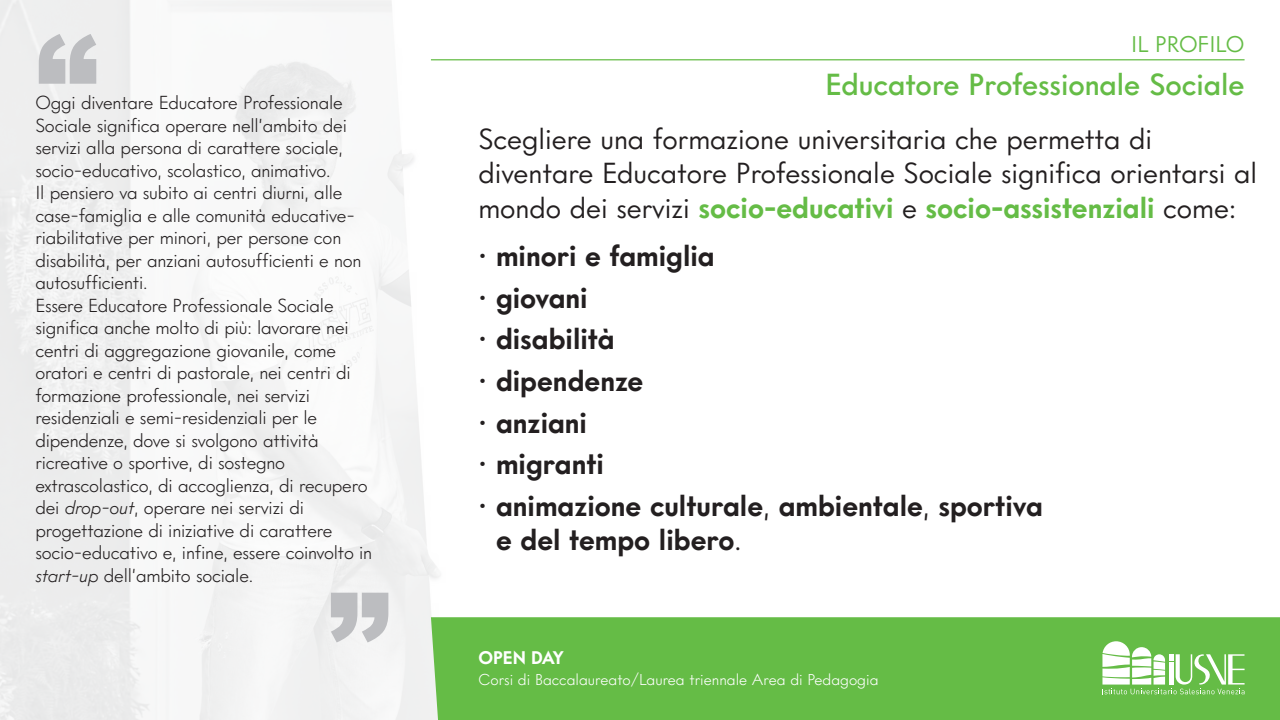
<style>
.page{position:relative;width:1280px;height:720px;background:#fff}
.page>*{position:absolute;margin:0;border:0;box-sizing:border-box;transform-origin:0 0}
.t1{font:900 125px "Arial";color:#bcbdc0}
.t2{font:500 30px "Intervogue";color:#65bc46}
.TXT{font:28.75px/34.5px "Intervogue";color:#231f20}
.t3{font:700 28.75px/34.5px "Intervogue";color:#231f20}
.t4{font:22.5px "Intervogue";color:#65bc46}
.TXT_DOCENTI{font:300 18.75px/22.5px "Intervogue";letter-spacing:-.01em;color:#231f20}
.t5{font:700 17.88px "Intervogue";color:#fff}
.t6{font:300 15.62px "Intervogue";color:#fff}
.s1{font-family:"Intervogue Light Oblq";font-weight:400}
.s2{font-weight:700;color:#65bc46}
.s3{font-weight:400}
</style>
<div class="page">
<div style="left:431px;top:617px;width:849px;height:103px;background:#65bc46"></div>
<svg style="left:1102px;top:641px;width:143px;height:53px"></svg>
<hr style="left:431px;top:59px;width:814px;height:1px;background:#65bc46">
<h1 class="t1" style="left:35px;top:-10px;width:64px">“</h1>
<p class="TXT_DOCENTI" style="left:35px;top:91px;width:313px">Oggi diventare Educatore Professionale Sociale significa operare nell’ambito dei servizi alla persona di carattere sociale, socio-educativo, scolastico, animativo.</p>
<p class="TXT_DOCENTI" style="left:35px;top:181px;width:328px">Il pensiero va subito ai centri diurni, alle case-famiglia e alle comunità educative&shy;riabilitative per minori, per persone con disabilità, per anziani autosufficienti e non autosufficienti.</p>
<p class="TXT_DOCENTI" style="left:35px;top:294px;width:338px">Essere Educatore Professionale Sociale significa anche molto di più: lavorare nei centri di aggregazione giovanile, come oratori e centri di pastorale, nei centri di formazione professionale, nei servizi residenziali e semi-residenziali per le dipendenze, dove si svolgono attività ricreative o sportive, di sostegno extrascolastico, di accoglienza, di recupero dei <span class="s1">drop-out</span>, operare nei servizi di progettazione di iniziative di carattere socio-educativo e, infine, essere coinvolto in <span class="s1">start-up</span> dell’ambito sociale.</p>
<h1 class="t1" style="left:328px;top:548px;width:64px">”</h1>
<p class="t4" style="left:1131px;top:30px;width:115px">IL PROFILO</p>
<p class="t2" style="left:825px;top:66px;width:421px">Educatore Professionale Sociale</p>
<p class="TXT" style="left:478px;top:121px;width:780px">Scegliere una formazione universitaria che permetta di diventare Educatore Professionale Sociale significa orientarsi al mondo dei servizi <span class="s2">socio-educativi</span> e <span class="s2">socio-assistenziali</span> come:</p>
<p class="t3" style="left:478px;top:238px;width:238px"><span class="s3">•</span> minori e famiglia</p>
<p class="t3" style="left:478px;top:280px;width:111px"><span class="s3">•</span> giovani</p>
<p class="t3" style="left:478px;top:322px;width:138px"><span class="s3">•</span> disabilità</p>
<p class="t3" style="left:478px;top:363px;width:166px"><span class="s3">•</span> dipendenze</p>
<p class="t3" style="left:478px;top:405px;width:110px"><span class="s3">•</span> anziani</p>
<p class="t3" style="left:478px;top:446px;width:127px"><span class="s3">•</span> migranti</p>
<p class="t3" style="left:496px;top:488px;width:548px;text-indent:-18px"><span class="s3">•</span> animazione culturale<span class="s3">,</span> ambientale<span class="s3">,</span> sportiva e del tempo libero<span class="s3">.</span></p>
<p class="t5" style="left:478px;top:647px;width:87px">OPEN DAY</p>
<p class="t6" style="left:478px;top:669px;width:402px">Corsi di Baccalaureato/Laurea triennale Area di Pedagogia</p>
</div>
